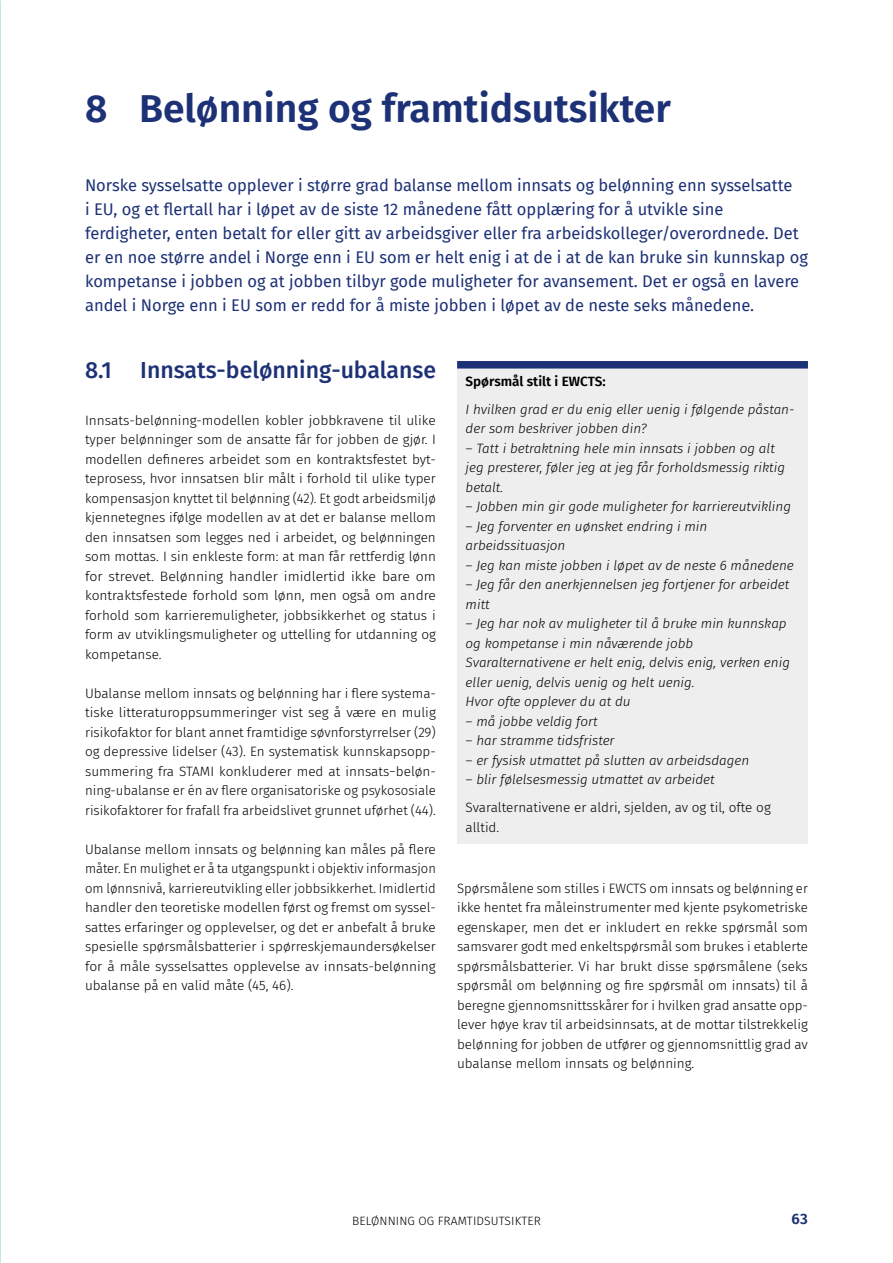
<style>
.page{position:relative;width:893px;height:1263px;background:#fff}
.page>*{position:absolute;margin:0;border:0;box-sizing:border-box;transform-origin:0 0}
.Overskrift_1_unummer{font:600 39px "Fira Sans";color:#1d3176}
.Heading_2{font:500 23.25px "Fira Sans";color:#1d3176}
.Ingress_span{font:16.5px/24px "Fira Sans";color:#1d3176}
.t1{font:600 15px "Fira Sans";color:#1d3176}
.Svaralternativ{font:300 13.5px/19.5px "Fira Sans";color:#000;text-align:justify}
.spørsmål_linje_2{font:italic 300 13.5px/19.5px "Fira Sans";color:#000}
.Spørsmål{font:600 13.5px "Fira Sans";color:#000}
.t2{font:300 12px "Fira Sans";color:#000}
</style>
<div class="page">
<div style="left:457px;top:364px;width:351px;height:34px;background:#efeeee"></div>
<div style="left:457px;top:361px;width:351px;height:7px;background:#1d3176"></div>
<div style="left:457px;top:392px;width:351px;height:53px;background:#efeeee"></div>
<div style="left:457px;top:431px;width:351px;height:73px;background:#efeeee"></div>
<div style="left:457px;top:490px;width:351px;height:33px;background:#efeeee"></div>
<div style="left:457px;top:509px;width:351px;height:53px;background:#efeeee"></div>
<div style="left:457px;top:548px;width:351px;height:34px;background:#efeeee"></div>
<div style="left:457px;top:568px;width:351px;height:53px;background:#efeeee"></div>
<div style="left:457px;top:607px;width:351px;height:53px;background:#efeeee"></div>
<div style="left:457px;top:646px;width:351px;height:53px;background:#efeeee"></div>
<div style="left:457px;top:685px;width:351px;height:33px;background:#efeeee"></div>
<div style="left:457px;top:704px;width:351px;height:34px;background:#efeeee"></div>
<div style="left:457px;top:724px;width:351px;height:33px;background:#efeeee"></div>
<div style="left:457px;top:743px;width:351px;height:34px;background:#efeeee"></div>
<div style="left:457px;top:763px;width:351px;height:33px;background:#efeeee"></div>
<div style="left:457px;top:791px;width:351px;height:53px;background:#efeeee"></div>
<p class="Overskrift_1_unummer" style="left:85px;top:76px;width:587px">8 Belønning og framtidsutsikter</p>
<p class="Ingress_span" style="left:85px;top:172px;width:724px">Norske sysselsatte opplever i større grad balanse mellom innsats og belønning enn sysselsatte<br>i EU, og et flertall har i løpet av de siste 12 månedene fått opplæring for å utvikle sine ferdigheter, enten betalt for eller gitt av arbeidsgiver eller fra arbeidskolleger/overordnede. Det er en noe større andel i Norge enn i EU som er helt enig i at de i at de kan bruke sin kunnskap og kompetanse i jobben og at jobben tilbyr gode muligheter for avansement. Det er også en lavere andel i Norge enn i EU som er redd for å miste jobben i løpet av de neste seks månedene.</p>
<p class="Heading_2" style="left:85px;top:351px;width:353px">8.1 Innsats-belønning-ubalanse</p>
<p class="Svaralternativ" style="left:85px;top:410px;width:352px">Innsats-belønning-modellen kobler jobbkravene til ulike typer belønninger som de ansatte får for jobben de gjør. I modellen defineres arbeidet som en kontraktsfestet byt&shy;teprosess, hvor innsatsen blir målt i forhold til ulike typer kompensasjon knyttet til belønning (42). Et godt arbeidsmiljø kjennetegnes ifølge modellen av at det er balanse mellom den innsatsen som legges ned i arbeidet, og belønningen som mottas. I sin enkleste form: at man får rettferdig lønn for strevet. Belønning handler imidlertid ikke bare om kontraktsfestede forhold som lønn, men også om andre forhold som karrieremuligheter, jobbsikkerhet og status i form av utviklingsmuligheter og uttelling for utdanning og kompetanse.</p>
<p class="Svaralternativ" style="left:85px;top:683px;width:352px">Ubalanse mellom innsats og belønning har i flere systema&shy;tiske litteraturoppsummeringer vist seg å være en mulig risikofaktor for blant annet framtidige søvnforstyrrelser (29) og depressive lidelser (43). En systematisk kunnskapsopp&shy;summering fra STAMI konkluderer med at innsats−beløn&shy;ning-ubalanse er én av flere organisatoriske og psykososiale risikofaktorer for frafall fra arbeidslivet grunnet uførhet (44).</p>
<p class="Svaralternativ" style="left:85px;top:839px;width:352px">Ubalanse mellom innsats og belønning kan måles på flere måter. En mulighet er å ta utgangspunkt i objektiv informasjon om lønnsnivå, karriereutvikling eller jobbsikkerhet. Imidlertid handler den teoretiske modellen først og fremst om syssel&shy;sattes erfaringer og opplevelser, og det er anbefalt å bruke spesielle spørsmålsbatterier i spørreskjemaundersøkelser for å måle sysselsattes opplevelse av innsats-belønning ubalanse på en valid måte (45, 46).</p>
<p class="Spørsmål" style="left:466px;top:370px;width:141px">Spørsmål stilt i EWCTS:</p>
<p class="spørsmål_linje_2" style="left:466px;top:399px;width:330px">I hvilken grad er du enig eller uenig i følgende påstan&shy;der som beskriver jobben din?</p>
<p class="spørsmål_linje_2" style="left:466px;top:438px;width:321px">– Tatt i betraktning hele min innsats i jobben og alt jeg presterer, føler jeg at jeg får forholdsmessig riktig betalt.</p>
<p class="spørsmål_linje_2" style="left:466px;top:497px;width:327px">– Jobben min gir gode muligheter for karriereutvikling</p>
<p class="spørsmål_linje_2" style="left:466px;top:516px;width:243px">– Jeg forventer en uønsket endring i min arbeidssituasjon</p>
<p class="spørsmål_linje_2" style="left:466px;top:555px;width:330px">– Jeg kan miste jobben i løpet av de neste 6 månedene</p>
<p class="spørsmål_linje_2" style="left:466px;top:575px;width:325px">– Jeg får den anerkjennelsen jeg fortjener for arbeidet mitt</p>
<p class="spørsmål_linje_2" style="left:466px;top:614px;width:322px">– Jeg har nok av muligheter til å bruke min kunnskap og kompetanse i min nåværende jobb</p>
<p class="spørsmål_linje_2" style="left:466px;top:653px;width:326px">Svaralternativene er helt enig, delvis enig, verken enig eller uenig, delvis uenig og helt uenig.</p>
<p class="spørsmål_linje_2" style="left:466px;top:692px;width:167px">Hvor ofte opplever du at du</p>
<p class="spørsmål_linje_2" style="left:466px;top:711px;width:134px">– må jobbe veldig fort</p>
<p class="spørsmål_linje_2" style="left:466px;top:731px;width:151px">– har stramme tidsfrister</p>
<p class="spørsmål_linje_2" style="left:466px;top:750px;width:285px">– er fysisk utmattet på slutten av arbeidsdagen</p>
<p class="spørsmål_linje_2" style="left:466px;top:770px;width:251px">– blir følelsesmessig utmattet av arbeidet</p>
<p class="Svaralternativ" style="left:466px;top:797px;width:307px">Svaralternativene er aldri, sjelden, av og til, ofte og alltid.</p>
<p class="Svaralternativ" style="left:457px;top:878px;width:352px">Spørsmålene som stilles i EWCTS om innsats og belønning er ikke hentet fra måleinstrumenter med kjente psykometriske egenskaper, men det er inkludert en rekke spørsmål som samsvarer godt med enkeltspørsmål som brukes i etablerte spørsmålsbatterier. Vi har brukt disse spørsmålene (seks spørsmål om belønning og fire spørsmål om innsats) til å beregne gjennomsnittsskårer for i hvilken grad ansatte opp&shy;lever høye krav til arbeidsinnsats, at de mottar tilstrekkelig belønning for jobben de utfører og gjennomsnittlig grad av ubalanse mellom innsats og belønning.</p>
<p class="t2" style="left:352px;top:1212px;width:15px">Belønning</p>
<p class="t2" style="left:418px;top:1212px;width:27px">og framtidsutsikter</p>
<p class="t1" style="left:791px;top:1206px;width:18px">63</p>
</div>
